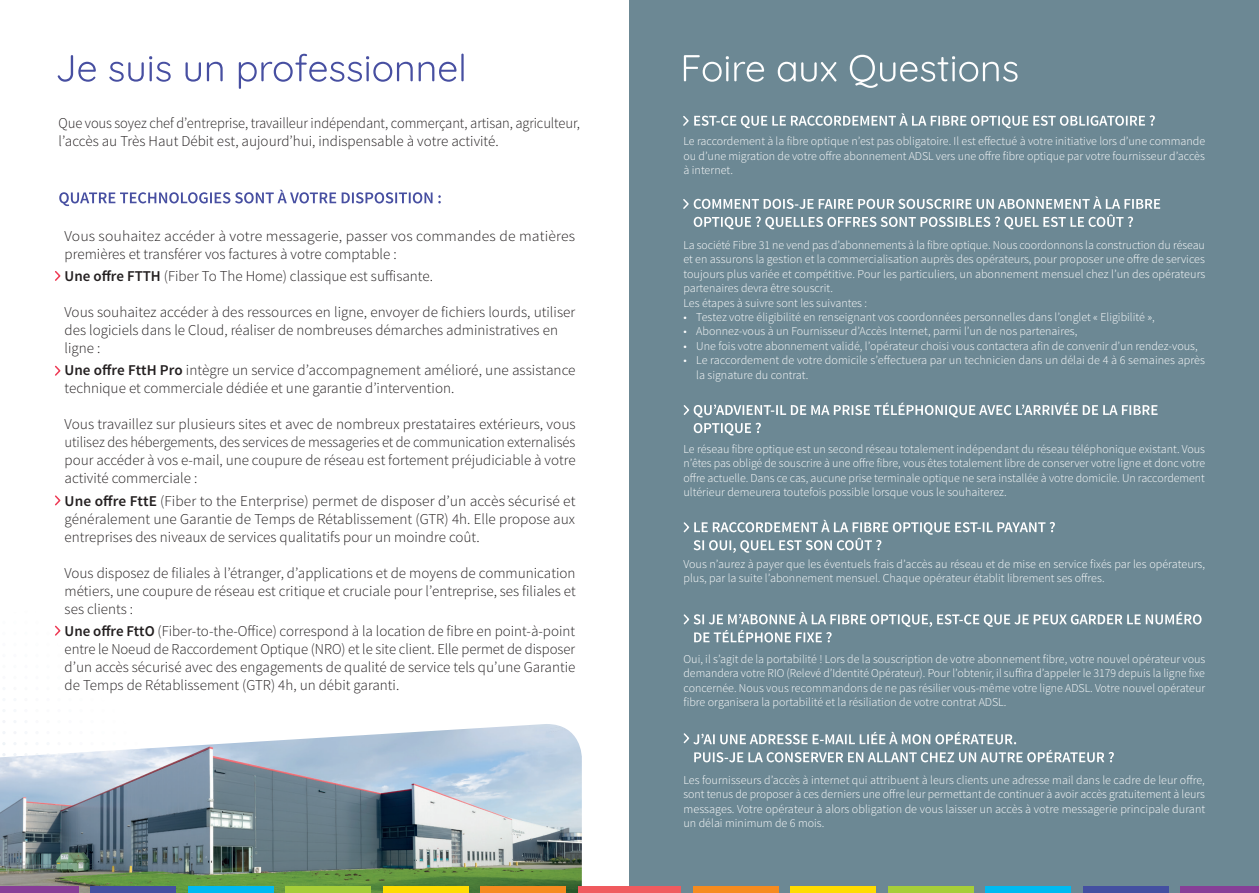
<style>
.page{position:relative;width:1259px;height:893px;background:#fff}
.page>*{position:absolute;margin:0;border:0;box-sizing:border-box;transform-origin:0 0}
.t1{font:300 15px/18px "Source Sans Pro";color:#231f20;text-align:justify}
.t2{font:300 15px/18px "Source Sans Pro";color:#231f20;scale:.96 1}
.t3{font:300 15px/18px "Source Sans Pro";color:#231f20;scale:1.04 1}
.t4{font:300 12px/14.4px "Source Sans Pro";color:#fff;text-align:justify}
.s1{font-weight:600}
</style>
<div class="page">
<img style="left:292px;top:724px;width:290px;height:169px">
<div style="left:629px;top:0;width:630px;height:893px;background:#6c8894"></div>
<div style="left:286px;top:886px;width:85px;height:7px;background:#a6ce39"></div>
<div style="left:383px;top:886px;width:85px;height:7px;background:#ffdc01"></div>
<div style="left:481px;top:886px;width:85px;height:7px;background:#f68b1f"></div>
<div style="left:578px;top:886px;width:101px;height:7px;background:#f05a5e"></div>
<div style="left:1180px;top:886px;width:79px;height:7px;background:#873e97"></div>
<div style="left:1083px;top:886px;width:85px;height:7px;background:#444fa1"></div>
<div style="left:985px;top:886px;width:85px;height:7px;background:#00baf1"></div>
<div style="left:888px;top:886px;width:85px;height:7px;background:#a6ce39"></div>
<div style="left:790px;top:886px;width:85px;height:7px;background:#ffdc01"></div>
<div style="left:693px;top:886px;width:85px;height:7px;background:#f68b1f"></div>
<div style="left:580px;top:886px;width:101px;height:7px;background:#f05a5e"></div>
<svg style="left:58px;top:54px;width:405px;height:35px"></svg>
<svg style="left:59px;top:190px;width:382px;height:16px"></svg>
<svg style="left:55px;top:271px;width:6px;height:10px"></svg>
<svg style="left:55px;top:365px;width:6px;height:11px"></svg>
<svg style="left:55px;top:495px;width:6px;height:11px"></svg>
<svg style="left:0;top:625px;width:292px;height:268px"></svg>
<svg style="left:683px;top:732px;width:431px;height:30px"></svg>
<svg style="left:683px;top:612px;width:518px;height:30px"></svg>
<svg style="left:683px;top:520px;width:372px;height:33px"></svg>
<svg style="left:693px;top:423px;width:68px;height:12px"></svg>
<svg style="left:683px;top:403px;width:474px;height:14px"></svg>
<svg style="left:683px;top:54px;width:478px;height:176px"></svg>
<p class="t2" style="left:58px;top:115px;width:545px">Que vous soyez chef d’entreprise, travailleur indépendant, commerçant, artisan, agriculteur, l’accès au Très Haut Débit est, aujourd’hui, indispensable à votre activité.</p>
<p class="t3" style="left:65px;top:227px;width:492px">Vous souhaitez accéder à votre messagerie, passer vos commandes de matières premières et transférer vos factures à votre comptable :</p>
<p class="t1" style="left:65px;top:267px;width:370px"><span class="s1">Une offre FTTH</span> (Fiber To The Home) classique est suffisante.</p>
<p class="t1" style="left:65px;top:303px;width:512px;text-align:left">Vous souhaitez accéder à des ressources en ligne, envoyer de fichiers lourds, utiliser des logiciels dans le Cloud, réaliser de nombreuses démarches administratives en ligne :</p>
<p class="t1" style="left:65px;top:361px;width:512px"><span class="s1">Une offre FttH Pro</span> intègre un service d’accompagnement amélioré, une assistance technique et commerciale dédiée et une garantie d’intervention.</p>
<p class="t1" style="left:65px;top:415px;width:513px">Vous travaillez sur plusieurs sites et avec de nombreux prestataires extérieurs, vous utilisez des hébergements, des services de messageries et de communication externalisés pour accéder à vos e-mail, une coupure de réseau est fortement préjudiciable à votre activité commerciale :</p>
<p class="t1" style="left:65px;top:492px;width:512px"><span class="s1">Une offre FttE</span> (Fiber to the Enterprise) permet de disposer d’un accès sécurisé et généralement une Garantie de Temps de Rétablissement (GTR) 4h. Elle propose aux entreprises des niveaux de services qualitatifs pour un moindre coût.</p>
<p class="t1" style="left:65px;top:564px;width:512px">Vous disposez de filiales à l’étranger, d’applications et de moyens de communication métiers, une coupure de réseau est critique et cruciale pour l’entreprise, ses filiales et ses clients :</p>
<p class="t1" style="left:65px;top:622px;width:512px"><span class="s1">Une offre FttO</span> (Fiber-to-the-Office) correspond à la location de fibre en point-à-point entre le Noeud de Raccordement Optique (NRO) et le site client. Elle permet de disposer d’un accès sécurisé avec des engagements de qualité de service tels qu’une Garantie de Temps de Rétablissement (GTR) 4h, un débit garanti.</p>
<p class="t4" style="left:683px;top:134px;width:523px">Le raccordement à la fibre optique n’est pas obligatoire. Il est effectué à votre initiative lors d’une commande ou d’une migration de votre offre abonnement ADSL vers une offre fibre optique par votre fournisseur d’accès à internet.</p>
<p class="t4" style="left:683px;top:238px;width:523px;text-align:left">La société Fibre 31 ne vend pas d’abonnements à la fibre optique. Nous coordonnons la construction du réseau et en assurons la gestion et la commercialisation auprès des opérateurs, pour proposer une offre de services toujours plus variée et compétitive. Pour les particuliers, un abonnement mensuel chez l’un des opérateurs partenaires devra être souscrit.<br>Les étapes à suivre sont les suivantes :</p>
<p class="t4" style="left:683px;top:310px;width:473px">• Testez votre éligibilité en renseignant vos coordonnées personnelles dans l’onglet « Eligibilité »,</p>
<p class="t4" style="left:683px;top:324px;width:395px">• Abonnez-vous à un Fournisseur d’Accès Internet, parmi l’un de nos partenaires,</p>
<p class="t4" style="left:683px;top:339px;width:516px">• Une fois votre abonnement validé, l’opérateur choisi vous contactera afin de convenir d’un rendez-vous,</p>
<p class="t4" style="left:696px;top:353px;width:510px;text-indent:-13px">• Le raccordement de votre domicile s’effectuera par un technicien dans un délai de 4 à 6 semaines après la signature du contrat.</p>
<p class="t4" style="left:683px;top:442px;width:523px">Le réseau fibre optique est un second réseau totalement indépendant du réseau téléphonique existant. Vous n’êtes pas obligé de souscrire à une offre fibre, vous êtes totalement libre de conserver votre ligne et donc votre offre actuelle. Dans ce cas, aucune prise terminale optique ne sera installée à votre domicile. Un raccordement ultérieur demeurera toutefois possible lorsque vous le souhaiterez.</p>
<p class="t4" style="left:683px;top:556px;width:523px">Vous n’aurez à payer que les éventuels frais d’accès au réseau et de mise en service fixés par les opérateurs, plus, par la suite l’abonnement mensuel. Chaque opérateur établit librement ses offres.</p>
<p class="t4" style="left:683px;top:652px;width:523px">Oui, il s’agit de la portabilité ! Lors de la souscription de votre abonnement fibre, votre nouvel opérateur vous demandera votre RIO (Relevé d’Identité Opérateur). Pour l’obtenir, il suffira d’appeler le 3179 depuis la ligne fixe concernée. Nous vous recommandons de ne pas résilier vous-même votre ligne ADSL. Votre nouvel opérateur fibre organisera la portabilité et la résiliation de votre contrat ADSL.</p>
<p class="t4" style="left:683px;top:773px;width:523px">Les fournisseurs d’accès à internet qui attribuent à leurs clients une adresse mail dans le cadre de leur offre, sont tenus de proposer à ces derniers une offre leur permettant de continuer à avoir accès gratuitement à leurs messages. Votre opérateur à alors obligation de vous laisser un accès à votre messagerie principale durant un délai minimum de 6 mois.</p>
</div>
